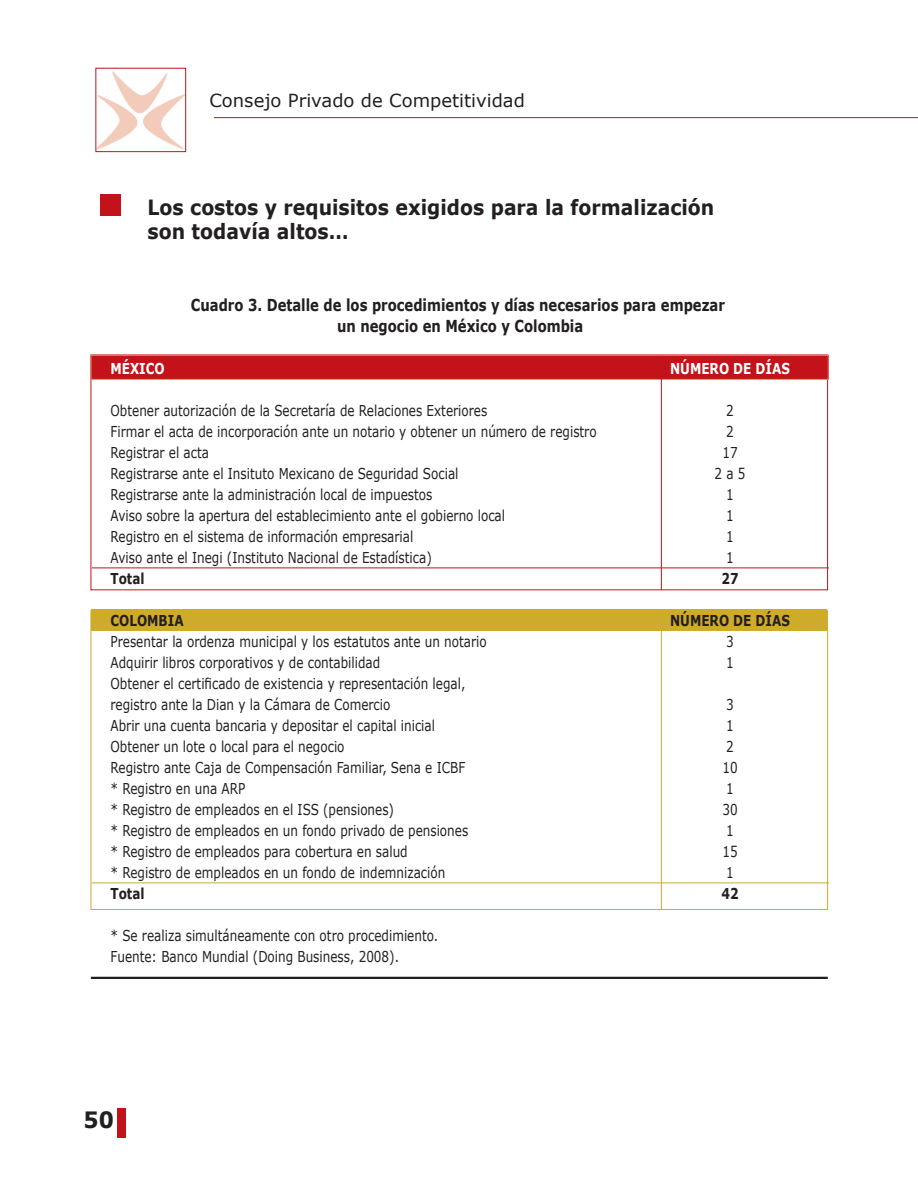
<style>
.page{position:relative;width:918px;height:1188px;background:#fff}
.page>*{position:absolute;margin:0;border:0;box-sizing:border-box;transform-origin:0 0}
.t1{font:700 22.5px "Verdana";color:#231f20;scale:.95 1}
.t2{font:700 21px/24px "Verdana";color:#231f20;scale:.9 1}
.t3{font:18px "Verdana";color:#231f20}
.t4{font:700 16.5px/21px "Verdana";color:#231f20;text-align:center;scale:.8 1}
.t5{font:15px/21px "Verdana";color:#231f20;scale:.8 1}
.t6{font:700 15px "Verdana";color:#231f20;scale:.8 1}
.t7{font:700 15px "Verdana";color:#fff;scale:.8 1}
</style>
<div class="page">
<img style="left:98px;top:71px;width:86px;height:79px">
<div style="left:96px;top:68px;width:90px;height:84px;border:1px solid #c4121a"></div>
<div style="left:118px;top:1108px;width:8px;height:30px;background:#c4121a"></div>
<hr style="left:214px;top:117px;width:704px;height:1px;background:#c4121a">
<div style="left:100px;top:194px;width:20px;height:21px;background:#c4121a"></div>
<div style="left:91px;top:355px;width:737px;height:24px;background:#c4121a"></div>
<div style="left:91px;top:355px;width:737px;height:25px;border:1px solid #dd8166"></div>
<hr style="left:91px;top:977px;width:737px;height:2px;background:#231f20">
<hr style="left:92px;top:568px;width:737px;height:1px;background:#c4121a">
<div style="left:92px;top:609px;width:735px;height:21px;background:#cfab2b"></div>
<hr style="left:661px;top:356px;width:1px;height:234px;background:#c4121a">
<hr style="left:92px;top:883px;width:737px;height:1px;background:#cfab2b">
<hr style="left:661px;top:611px;width:1px;height:299px;background:#cfab2b">
<p class="t3" style="left:209px;top:89px;width:317px">Consejo Privado de Competitividad</p>
<h2 class="t2" style="left:148px;top:195px;width:631px">Los costos y requisitos exigidos para la formalización son todavía altos…</h2>
<p class="t4" style="left:191px;top:294px;width:669px">Cuadro 3. Detalle de los procedimientos y días necesarios para empezar un negocio en México y Colombia</p>
<p class="t7" style="left:111px;top:359px;width:69px">MÉXICO</p>
<p class="t7" style="left:670px;top:359px;width:151px">NÚMERO DE DÍAS</p>
<p class="t5" style="left:111px;top:399px;width:473px">Obtener autorización de la Secretaría de Relaciones Exteriores</p>
<p class="t5" style="left:726px;top:399px;width:11px">2</p>
<p class="t5" style="left:111px;top:420px;width:609px">Firmar el acta de incorporación ante un notario y obtener un número de registro</p>
<p class="t5" style="left:726px;top:420px;width:11px">2</p>
<p class="t5" style="left:111px;top:441px;width:125px">Registrar el acta</p>
<p class="t5" style="left:722px;top:441px;width:21px">17</p>
<p class="t5" style="left:111px;top:462px;width:436px">Registrarse ante el Insituto Mexicano de Seguridad Social</p>
<p class="t5" style="left:715px;top:462px;width:40px">2 a 5</p>
<p class="t5" style="left:111px;top:483px;width:404px">Registrarse ante la administración local de impuestos</p>
<p class="t5" style="left:726px;top:483px;width:11px">1</p>
<p class="t5" style="left:111px;top:504px;width:495px">Aviso sobre la apertura del establecimiento ante el gobierno local</p>
<p class="t5" style="left:726px;top:504px;width:11px">1</p>
<p class="t5" style="left:111px;top:525px;width:380px">Registro en el sistema de información empresarial</p>
<p class="t5" style="left:726px;top:525px;width:11px">1</p>
<p class="t5" style="left:111px;top:546px;width:403px">Aviso ante el Inegi (Instituto Nacional de Estadística)</p>
<p class="t5" style="left:726px;top:546px;width:11px">1</p>
<p class="t6" style="left:111px;top:569px;width:44px">Total</p>
<p class="t6" style="left:722px;top:569px;width:8px">27</p>
<p class="t6" style="left:111px;top:611px;width:93px">COLOMBIA</p>
<p class="t6" style="left:670px;top:611px;width:151px">NÚMERO DE DÍAS</p>
<p class="t5" style="left:111px;top:630px;width:472px">Presentar la ordenza municipal y los estatutos ante un notario</p>
<p class="t5" style="left:726px;top:630px;width:11px">3</p>
<p class="t5" style="left:111px;top:651px;width:339px">Adquirir libros corporativos y de contabilidad</p>
<p class="t5" style="left:726px;top:651px;width:11px">1</p>
<p class="t5" style="left:111px;top:672px;width:445px">Obtener el certificado de existencia y representación legal, registro ante la Dian y la Cámara de Comercio</p>
<p class="t5" style="left:726px;top:693px;width:11px">3</p>
<p class="t5" style="left:111px;top:714px;width:407px">Abrir una cuenta bancaria y depositar el capital inicial</p>
<p class="t5" style="left:726px;top:714px;width:11px">1</p>
<p class="t5" style="left:111px;top:735px;width:294px">Obtener un lote o local para el negocio</p>
<p class="t5" style="left:726px;top:735px;width:11px">2</p>
<p class="t5" style="left:111px;top:756px;width:445px">Registro ante Caja de Compensación Familiar, Sena e ICBF</p>
<p class="t5" style="left:722px;top:756px;width:21px">10</p>
<p class="t5" style="left:111px;top:777px;width:170px">* Registro en una ARP</p>
<p class="t5" style="left:726px;top:777px;width:11px">1</p>
<p class="t5" style="left:111px;top:798px;width:356px">* Registro de empleados en el ISS (pensiones)</p>
<p class="t5" style="left:722px;top:798px;width:21px">30</p>
<p class="t5" style="left:111px;top:819px;width:449px">* Registro de empleados en un fondo privado de pensiones</p>
<p class="t5" style="left:726px;top:819px;width:11px">1</p>
<p class="t5" style="left:111px;top:840px;width:373px">* Registro de empleados para cobertura en salud</p>
<p class="t5" style="left:722px;top:840px;width:21px">15</p>
<p class="t5" style="left:111px;top:861px;width:420px">* Registro de empleados en un fondo de indemnización</p>
<p class="t5" style="left:726px;top:861px;width:11px">1</p>
<p class="t6" style="left:111px;top:884px;width:44px">Total</p>
<p class="t6" style="left:722px;top:884px;width:8px">42</p>
<p class="t5" style="left:111px;top:924px;width:411px">* Se realiza simultáneamente con otro procedimiento.<br>Fuente: Banco Mundial (Doing Business, 2008).</p>
<h1 class="t1" style="left:84px;top:1106px;width:33px">50</h1>
</div>
